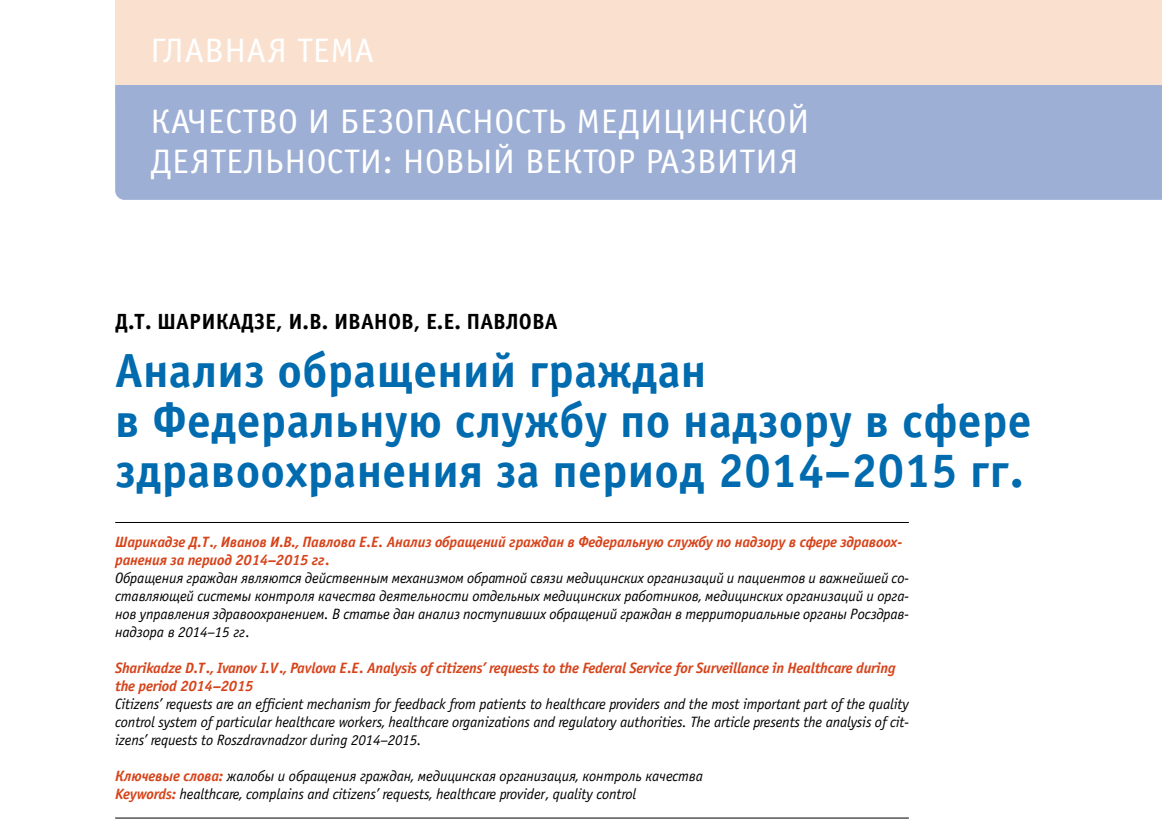
<style>
.page{position:relative;width:1162px;height:832px;background:#fff}
.page>*{position:absolute;margin:0;border:0;box-sizing:border-box;transform-origin:0 0}
.t1{font:700 48px/50px "Officina Sans C";letter-spacing:.005em;color:#006baf}
.t2{font:34px/40px "Officina Sans C";letter-spacing:.01em;color:#fff;scale:1.05 1}
.t3{font:700 22px "Officina Sans C";color:#000}
.t4{font:italic 15px/18px "Officina Sans C";letter-spacing:-.01em;color:#000;text-align:justify}
.t5{font:italic 700 15px/18px "Officina Sans C";letter-spacing:-.015em;color:#d6441b}
.s1{font-weight:700;color:#d6441b}
</style>
<div class="page">
<div style="left:115px;top:85px;width:1047px;height:115px;background:#9eafd5"></div>
<div style="left:115px;top:0;width:1047px;height:85px;background:#fae0ce"></div>
<hr style="left:115px;top:521px;width:794px;height:1px;background:#000">
<hr style="left:115px;top:817px;width:794px;height:1px;background:#000">
<h2 class="t2" style="left:150px;top:34px;width:215px">ГЛАВНАЯ ТЕМА</h2>
<h2 class="t2" style="left:150px;top:104px;width:629px">КАЧЕСТВО И БЕЗОПАСНОСТЬ МЕДИЦИНСКОЙ<br>ДЕЯТЕЛЬНОСТИ: НОВЫЙ ВЕКТОР РАЗВИТИЯ</h2>
<h3 class="t3" style="left:115px;top:313px;width:444px">Д.Т. ШАРИКАДЗЕ, И.В. ИВАНОВ, Е.Е. ПАВЛОВА</h3>
<h1 class="t1" style="left:115px;top:350px;width:918px">Анализ обращений граждан<br>в Федеральную службу по надзору в сфере здравоохранения за период 2014–2015 гг.</h1>
<p class="t5" style="left:115px;top:534px;width:789px">Шарикадзе Д.Т., Иванов И.В., Павлова Е.Е. Анализ обращений граждан в Федеральную службу по надзору в сфере здравоох&shy;ранения за период 2014–2015 гг.</p>
<p class="t4" style="left:115px;top:570px;width:795px">Обращения граждан являются действенным механизмом обратной связи медицинских организаций и пациентов и важнейшей со&shy;ставляющей системы контроля качества деятельности отдельных медицинских работников, медицинских организаций и орга&shy;нов управления здравоохранением. В статье дан анализ поступивших обращений граждан в территориальные органы Росздрав&shy;надзора в 2014–15 гг.</p>
<p class="t5" style="left:115px;top:660px;width:782px">Sharikadze D.T., Ivanov I.V., Pavlova E.E. Analysis of citizens’ requests to the Federal Service for Surveillance in Healthcare during the period 2014–2015</p>
<p class="t4" style="left:115px;top:696px;width:795px">Citizens’ requests are an efficient mechanism for feedback from patients to healthcare providers and the most important part of the quality control system of particular healthcare workers, healthcare organizations and regulatory authorities. The article presents the analysis of cit&shy;izens’ requests to Roszdravnadzor during 2014–2015.</p>
<p class="t4" style="left:115px;top:768px;width:589px"><span class="s1">Ключевые слова:</span> жалобы и обращения граждан, медицинская организация, контроль качества<br><span class="s1">Keywords:</span> healthcare, complains and citizens’ requests, healthcare provider, quality control</p>
</div>
